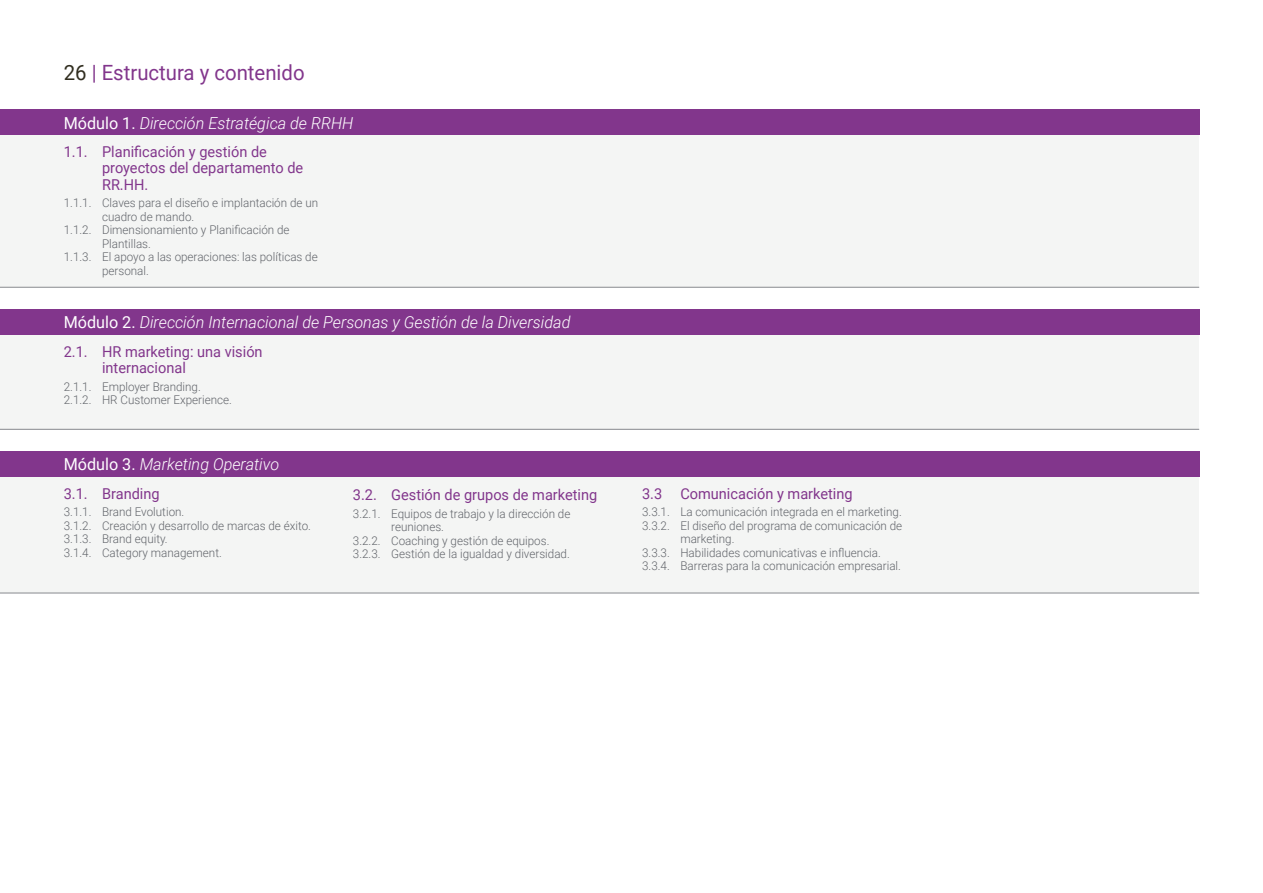
<style>
.page{position:relative;width:1263px;height:893px;background:#fff}
.page>*{position:absolute;margin:0;border:0;box-sizing:border-box;transform-origin:0 0}
.t1{font:21px "Roboto";color:#82368c}
.t2{font:italic 300 16.5px "Roboto";color:#fff}
.t3{font:15px/16.5px "Roboto";color:#82368c}
.t4{font:300 12px/13.5px "Roboto";color:#61646a}
.s1{color:#312e20}
.s2{font-weight:400;font-style:normal}
</style>
<div class="page">
<div style="left:0;top:135px;width:1199px;height:152px;background:#f4f5f4"></div>
<div style="left:0;top:110px;width:1199px;height:25px;background:#82368c"></div>
<hr style="left:0;top:287px;width:1199px;height:1px;background:#878a8e">
<div style="left:0;top:335px;width:1199px;height:94px;background:#f4f5f4"></div>
<div style="left:0;top:310px;width:1199px;height:25px;background:#82368c"></div>
<hr style="left:0;top:429px;width:1199px;height:1px;background:#878a8e">
<div style="left:0;top:477px;width:1199px;height:116px;background:#f4f5f4"></div>
<div style="left:0;top:452px;width:1199px;height:25px;background:#82368c"></div>
<hr style="left:0;top:593px;width:1199px;height:1px;background:#878a8e">
<h1 class="t1" style="left:64px;top:57px;width:242px"><span class="s1">26</span> | Estructura y contenido</h1>
<h2 class="t2" style="left:64px;top:112px;width:291px"><span class="s2">Módulo 1.</span> Dirección Estratégica de RRHH</h2>
<p class="t3" style="left:102px;top:143px;width:203px;text-indent:-38px">1.1. Planificación y gestión de proyectos del departamento de<br>RR.HH.</p>
<p class="t4" style="left:64px;top:196px;width:256px">1.1.1. Claves para el diseño e implantación de un</p>
<p class="t4" style="left:102px;top:209px;width:94px">cuadro de mando.</p>
<p class="t4" style="left:64px;top:223px;width:227px">1.1.2. Dimensionamiento y Planificación de</p>
<p class="t4" style="left:102px;top:236px;width:50px">Plantillas.</p>
<p class="t4" style="left:64px;top:250px;width:256px">1.1.3. El apoyo a las operaciones: las políticas de</p>
<p class="t4" style="left:102px;top:263px;width:48px">personal.</p>
<h2 class="t2" style="left:64px;top:310px;width:508px"><span class="s2">Módulo 2.</span> Dirección Internacional de Personas y Gestión de la Diversidad</h2>
<p class="t3" style="left:102px;top:342px;width:162px;text-indent:-38px">2.1. HR marketing: una visión internacional</p>
<p class="t4" style="left:64px;top:379px;width:170px">2.1.1. Employer Branding.<br>2.1.2. HR Customer Experience.</p>
<h2 class="t2" style="left:64px;top:452px;width:217px"><span class="s2">Módulo 3.</span> Marketing Operativo</h2>
<p class="t3" style="left:64px;top:484px;width:97px">3.1. Branding</p>
<p class="t4" style="left:64px;top:505px;width:249px">3.1.1. Brand Evolution.<br>3.1.2. Creación y desarrollo de marcas de éxito.<br>3.1.3. Brand equity.<br>3.1.4. Category management.</p>
<p class="t3" style="left:353px;top:486px;width:246px">3.2. Gestión de grupos de marketing</p>
<p class="t4" style="left:353px;top:506px;width:219px">3.2.1. Equipos de trabajo y la dirección de</p>
<p class="t4" style="left:391px;top:520px;width:54px">reuniones.</p>
<p class="t4" style="left:353px;top:533px;width:198px">3.2.2. Coaching y gestión de equipos.</p>
<p class="t4" style="left:353px;top:547px;width:218px">3.2.3. Gestión de la igualdad y diversidad.</p>
<p class="t3" style="left:642px;top:484px;width:212px">3.3 Comunicación y marketing</p>
<p class="t4" style="left:642px;top:505px;width:261px">3.3.1. La comunicación integrada en el marketing.</p>
<p class="t4" style="left:642px;top:518px;width:262px">3.3.2. El diseño del programa de comunicación de</p>
<p class="t4" style="left:680px;top:532px;width:56px">marketing.</p>
<p class="t4" style="left:642px;top:545px;width:240px">3.3.3. Habilidades comunicativas e influencia.</p>
<p class="t4" style="left:642px;top:559px;width:260px">3.3.4. Barreras para la comunicación empresarial.</p>
</div>
